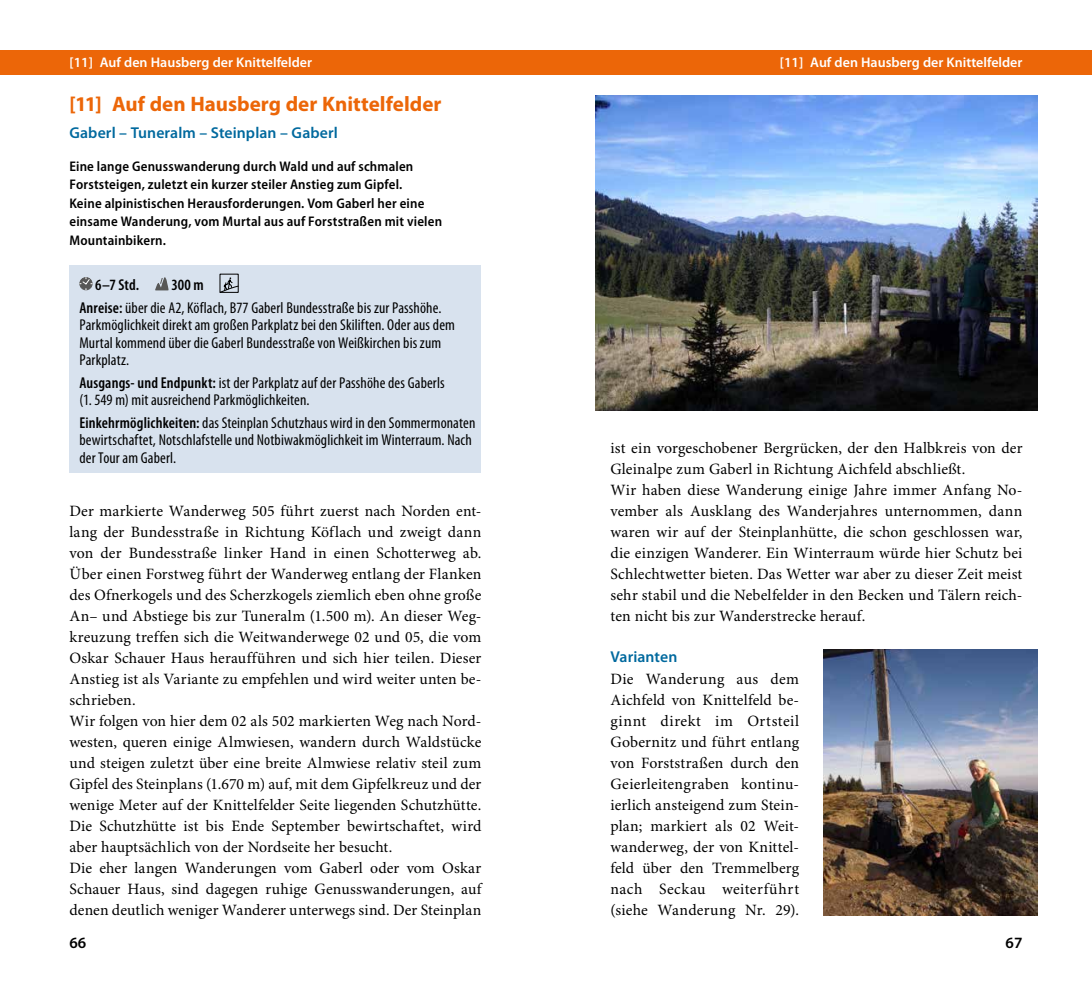
<style>
.page{position:relative;width:1092px;height:993px;background:#fff}
.page>*{position:absolute;margin:0;border:0;box-sizing:border-box;transform-origin:0 0}
.t1{font:700 21px "Myriad Pro";color:#ec6608}
.t2{font:15.75px/21px "Minion Pro";letter-spacing:.005em;color:#000}
.t3{font:condensed 15.75px/17.5px "Myriad Pro";letter-spacing:.01em;color:#000}
.t4{font:600 15.75px "Myriad Pro";letter-spacing:.005em;color:#00699e}
.t5{font:600 condensed 15.75px "Myriad Pro";color:#000}
.t6{font:600 15.75px "Myriad Pro";color:#000}
.t7{font:600 semi-condensed 14px/18.6px "Myriad Pro";letter-spacing:.01em;color:#000}
.t8{font:600 14px "Myriad Pro";color:#fff}
.s1{font-weight:600}
</style>
<div class="page">
<div style="left:0;top:50px;width:546px;height:24px;background:#ec6608"></div>
<div style="left:546px;top:50px;width:545px;height:24px;background:#ec6608"></div>
<div style="left:69px;top:265px;width:412px;height:207px;background:#d8e2ee"></div>
<div style="left:79px;top:277px;width:13px;height:13px;border:1px solid #575756;border-radius:50%"></div>
<svg style="left:80px;top:277px;width:12px;height:13px"></svg>
<svg style="left:155px;top:277px;width:14px;height:13px"></svg>
<svg style="left:219px;top:277px;width:20px;height:16px"></svg>
<img style="left:823px;top:649px;width:214px;height:265px">
<img style="left:595px;top:95px;width:442px;height:315px">
<p class="t8" style="left:69px;top:55px;width:244px">[11] Auf den Hausberg der Knittelfelder</p>
<p class="t8" style="left:779px;top:55px;width:244px">[11] Auf den Hausberg der Knittelfelder</p>
<h1 class="t1" style="left:69px;top:92px;width:373px">[11] Auf den Hausberg der Knittelfelder</h1>
<p class="t4" style="left:69px;top:123px;width:270px">Gaberl – Tuneralm – Steinplan – Gaberl</p>
<p class="t7" style="left:69px;top:157px;width:374px">Eine lange Genusswanderung durch Wald und auf schmalen Forststeigen, zuletzt ein kurzer steiler Anstieg zum Gipfel.<br>Keine alpinistischen Herausforderungen. Vom Gaberl her eine einsame Wanderung, vom Murtal aus auf Forststraßen mit vielen Mountainbikern.</p>
<p class="t5" style="left:95px;top:276px;width:46px">6–7 Std.</p>
<p class="t3" style="left:79px;top:274px;width:363px;line-height:22.4px;text-indent:92px"><span class="s1">300 m<br>Anreise:</span> über die A2, Köflach, B77 Gaberl Bundesstraße bis zur Passhöhe.</p>
<p class="t3" style="left:79px;top:316px;width:377px">Parkmöglichkeit direkt am großen Parkplatz bei den Skiliften. Oder aus dem<br>Murtal kommend über die Gaberl Bundesstraße von Weißkirchen bis zum<br>Parkplatz.</p>
<p class="t3" style="left:79px;top:374px;width:367px"><span class="s1">Ausgangs- und Endpunkt:</span> ist der Parkplatz auf der Passhöhe des Gaberls (1. 549 m) mit ausreichend Parkmöglichkeiten.</p>
<p class="t3" style="left:79px;top:414px;width:397px"><span class="s1">Einkehrmöglichkeiten:</span> das Steinplan Schutzhaus wird in den Sommermonaten bewirtschaftet, Notschlafstelle und Notbiwakmöglichkeit im Winterraum. Nach der Tour am Gaberl.</p>
<p class="t2" style="left:610px;top:437px;width:413px">ist ein vorgeschobener Bergrücken, der den Halbkreis von der Gleinalpe zum Gaberl in Richtung Aichfeld abschließt.<br>Wir haben diese Wanderung einige Jahre immer Anfang No&shy;vember als Ausklang des Wanderjahres unternommen, dann waren wir auf der Steinplanhütte, die schon geschlossen war, die einzigen Wanderer. Ein Winterraum würde hier Schutz bei Schlechtwetter bieten. Das Wetter war aber zu dieser Zeit meist sehr stabil und die Nebelfelder in den Becken und Tälern reich&shy;ten nicht bis zur Wanderstrecke herauf.</p>
<p class="t4" style="left:610px;top:647px;width:68px">Varianten</p>
<p class="t2" style="left:610px;top:668px;width:190px;text-align:justify">Die Wanderung aus dem Aichfeld von Knittelfeld be&shy;ginnt direkt im Ortsteil Gobernitz und führt entlang von Forststraßen durch den Geierleitengraben kontinu&shy;ierlich ansteigend zum Stein&shy;plan; markiert als 02 Weit&shy;wanderweg, der von Knittel&shy;feld über den Tremmelberg nach Seckau weiterführt (siehe Wanderung Nr. 29).</p>
<p class="t2" style="left:69px;top:501px;width:413px">Der markierte Wanderweg 505 führt zuerst nach Norden ent&shy;lang der Bundesstraße in Richtung Köflach und zweigt dann von der Bundesstraße linker Hand in einen Schotterweg ab.<br>Über einen Forstweg führt der Wanderweg entlang der Flanken des Ofnerkogels und des Scherzkogels ziemlich eben ohne große An– und Abstiege bis zur Tuneralm (1.500 m). An dieser Weg&shy;kreuzung treffen sich die Weitwanderwege 02 und 05, die vom Oskar Schauer Haus heraufführen und sich hier teilen. Dieser Anstieg ist als Variante zu empfehlen und wird weiter unten be&shy;schrieben.<br>Wir folgen von hier dem 02 als 502 markierten Weg nach Nord&shy;westen, queren einige Almwiesen, wandern durch Waldstücke und steigen zuletzt über eine breite Almwiese relativ steil zum Gipfel des Steinplans (1.670 m) auf, mit dem Gipfelkreuz und der wenige Meter auf der Knittelfelder Seite liegenden Schutzhütte.<br>Die Schutzhütte ist bis Ende September bewirtschaftet, wird aber hauptsächlich von der Nordseite her besucht.<br>Die eher langen Wanderungen vom Gaberl oder vom Oskar Schauer Haus, sind dagegen ruhige Genusswanderungen, auf denen deutlich weniger Wanderer unterwegs sind. Der Steinplan</p>
<p class="t6" style="left:69px;top:933px;width:18px">66</p>
<p class="t6" style="left:1005px;top:933px;width:18px">67</p>
</div>
